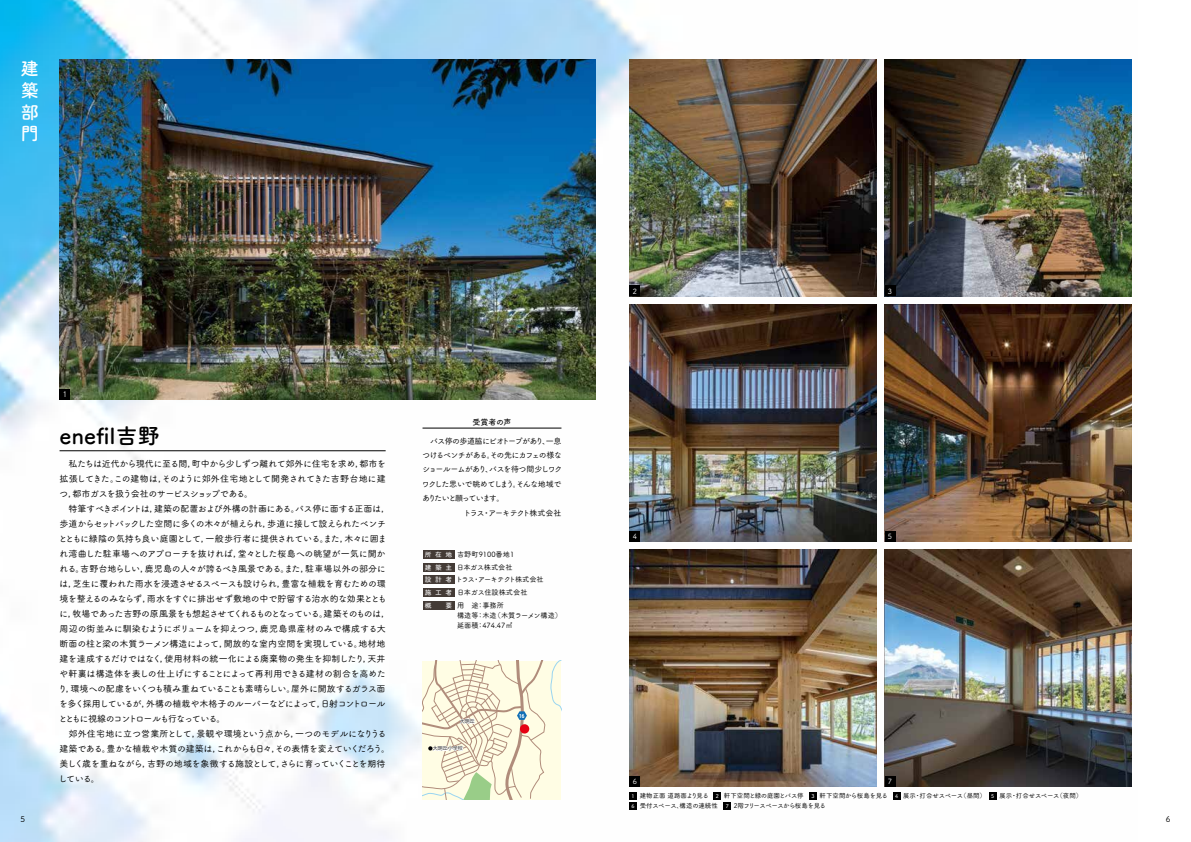
<style>
.page{position:relative;width:1191px;height:842px;background:#fff}
.page>*{position:absolute;margin:0;border:0;box-sizing:border-box;transform-origin:0 0}
.t1{font:22px "Tsuku A Rd Gothic Std B";color:#000}
.t2{font:18px/21.6px "Tsuku A Rd Gothic Std B";color:#fff;text-align:justify}
.t3{font:9px/15px "Tsuku A Rd Gothic Std M";letter-spacing:-.04em;color:#000}
.t4{font:8px "Tsuku A Rd Gothic Std M";letter-spacing:-.095em;color:#000}
.t5{font:8px "Tsuku A Rd Gothic Std M";letter-spacing:-.12em;color:#000}
.t6{font:8px "Tsuku A Rd Gothic Std M";letter-spacing:-.17em;color:#000}
.t7{font:8px "Tsuku A Rd Gothic Std D";letter-spacing:-.02em;color:#000}
.t8{font:7.2px/9.9px "Tsuku A Rd Gothic Std M";color:#000}
.t9{font:7.2px/12.3px "Tsuku A Rd Gothic Std M";letter-spacing:-.055em;color:#000}
.t10{font:7.2px "Tsuku A Rd Gothic Std M";letter-spacing:-.04em;color:#000}
.t11{font:7.2px "Tsuku A Rd Gothic Std M";color:#fff}
.t12{font:7.2px "Rodin NTLG Pro M";color:#fff}
.t13{font:6.8px "Tsuku A Rd Gothic Std D";color:#fff}
.t14{font:6.5px/10px "Tsuku A Rd Gothic Std M";letter-spacing:-.045em;color:#000}
.t15{font:6.5px "Tsuku A Rd Gothic Std M";color:#000}
.t16{font:5px "Rodin Pro M";color:#000}
.t17{font:700 5px "UD Shin Go Pro";color:#fff;scale:.8 1}
.s1{font-family:"Tsuku A Rd Gothic Std D";font-size:6.8px;color:#fff}
.s2{font-family:"Tsuku A Rd Gothic Std D";font-size:5.2px;color:#fff}
</style>
<div class="page">
<img style="left:0;top:0;width:1132px;height:842px">
<img style="left:884px;top:60px;width:247px;height:236px">
<img style="left:629px;top:305px;width:247px;height:236px">
<img style="left:60px;top:60px;width:535px;height:340px">
<div style="left:60px;top:389px;width:10px;height:11px;background:#000"></div>
<img style="left:629px;top:550px;width:247px;height:237px">
<img style="left:884px;top:550px;width:247px;height:237px">
<img style="left:629px;top:60px;width:247px;height:236px">
<img style="left:884px;top:305px;width:247px;height:236px">
<div style="left:629px;top:792px;width:7px;height:7px;background:#000"></div>
<div style="left:809px;top:792px;width:7px;height:7px;background:#000"></div>
<div style="left:893px;top:792px;width:7px;height:7px;background:#000"></div>
<div style="left:989px;top:792px;width:7px;height:7px;background:#000"></div>
<div style="left:629px;top:802px;width:7px;height:7px;background:#000"></div>
<div style="left:723px;top:802px;width:8px;height:7px;background:#000"></div>
<div style="left:714px;top:792px;width:7px;height:7px;background:#000"></div>
<hr style="left:60px;top:450px;width:326px;height:1px;background:#000">
<div style="left:629px;top:776px;width:11px;height:11px;background:#000"></div>
<div style="left:884px;top:776px;width:11px;height:11px;background:#000"></div>
<div style="left:629px;top:531px;width:11px;height:10px;background:#000"></div>
<div style="left:884px;top:531px;width:11px;height:10px;background:#000"></div>
<div style="left:629px;top:286px;width:11px;height:10px;background:#000"></div>
<div style="left:884px;top:286px;width:11px;height:10px;background:#000"></div>
<hr style="left:422px;top:428px;width:139px;height:1px;background:#000">
<div style="left:422px;top:550px;width:32px;height:8px;background:#443b36"></div>
<div style="left:422px;top:575px;width:32px;height:9px;background:#443b36"></div>
<div style="left:422px;top:588px;width:32px;height:9px;background:#443b36"></div>
<div style="left:422px;top:563px;width:32px;height:8px;background:#443b36"></div>
<div style="left:422px;top:601px;width:32px;height:8px;background:#443b36"></div>
<svg style="left:422px;top:660px;width:139px;height:139px;background:#f0ead2"></svg>
<h2 class="t2" style="left:21px;top:57px;width:19px">建築部門</h2>
<p class="t12" style="left:62px;top:390px;width:6px">1</p>
<h1 class="t1" style="left:60px;top:419px;width:102px">enefil吉野</h1>
<p class="t3" style="left:59px;top:456px;width:328px;text-align:justify;text-indent:9px">私たちは近代から現代に至る間，町中から少しずつ離れて郊外に住宅を求め，都市を拡張してきた。この建物は，そのように郊外住宅地として開発されてきた吉野台地に建つ，都市ガスを扱う会社のサービスショップである。</p>
<p class="t3" style="left:58px;top:501px;width:334px;text-indent:11px">特筆すべきポイントは，建築の配置および外構の計画にある。バス停に面する正面は，歩道からセットバックした空間に多くの木々が植えられ，歩道に接して設えられたベンチとともに緑陰の気持ち良い庭園として，一般歩行者に提供されている。また，木々に囲まれ湾曲した駐車場へのアプローチを抜ければ，堂々とした桜島への眺望が一気に開かれる。吉野台地らしい，鹿児島の人々が誇るべき風景である。また，駐車場以外の部分には，芝生に覆われた雨水を浸透させるスペースも設けられ，豊富な植栽を育むための環境を整えるのみならず，雨水をすぐに排出せず敷地の中で貯留する治水的な効果とともに，牧場であった吉野の原風景をも想起させてくれるものとなっている。建築そのものは，周辺の街並みに馴染むようにボリュームを抑えつつ，鹿児島県産材のみで構成する大断面の柱と梁の木質ラーメン構造によって，開放的な室内空間を実現している。地材地建を達成するだけではなく，使用材料の統一化による廃棄物の発生を抑制したり，天井や軒裏は構造体を表しの仕上げにすることによって再利用できる建材の割合を高めたり，環境への配慮をいくつも積み重ねていることも素晴らしい。屋外に開放するガラス面を多く採用しているが，外構の植栽や木格子のルーバーなどによって，日射コントロールとともに視線のコントロールも行なっている。</p>
<p class="t3" style="left:58px;top:726px;width:333px;text-indent:10px">郊外住宅地に立つ営業所として，景観や環境という点から，一つのモデルになりうる建築である。豊かな植栽や木質の建築は，これからも日々，その表情を変えていくだろう。美しく歳を重ねながら，吉野の地域を象徴する施設として，さらに育っていくことを期待している。</p>
<p class="t7" style="left:472px;top:416px;width:41px">受賞者の声</p>
<p class="t4" style="left:430px;top:434px;width:133px">バス停の歩道脇にビオトープがあり、一息</p>
<p class="t4" style="left:422px;top:449px;width:141px">つけるベンチがある。その先にカフェの様な</p>
<p class="t4" style="left:422px;top:463px;width:142px">ショールームがあり、バスを待つ間少しワク</p>
<p class="t4" style="left:422px;top:478px;width:141px">ワクした思いで眺めてしまう。そんな地域で</p>
<p class="t6" style="left:422px;top:492px;width:84px">ありたいと願っています。</p>
<p class="t5" style="left:463px;top:506px;width:99px">トラス・アーキテクト株式会社</p>
<p class="t8" style="left:425px;top:549px;width:91px"><span class="s1">所在地</span> 吉野町9100番地1</p>
<p class="t9" style="left:425px;top:573px;width:120px"><span class="s1">設計者</span>トラス・アーキテクト株式会社<span class="s1">施工者</span> 日本ガス住設株式会社</p>
<p class="t10" style="left:425px;top:561px;width:89px"><span class="s1">建築主</span> 日本ガス株式会社</p>
<p class="t8" style="left:457px;top:600px;width:106px">用　途：事務所<br>構造等：木造（木質ラーメン構造）延面積：474.47㎡</p>
<p class="t13" style="left:425px;top:600px;width:8px">概</p>
<p class="t13" style="left:445px;top:600px;width:8px">要</p>
<p class="t16" style="left:460px;top:718px;width:16px">大明丘</p>
<p class="t16" style="left:433px;top:745px;width:31px">大明丘小学校</p>
<p class="t17" style="left:519px;top:712px;width:8px">16</p>
<p class="t11" style="left:633px;top:285px;width:6px">2</p>
<p class="t11" style="left:888px;top:285px;width:6px">3</p>
<p class="t11" style="left:633px;top:531px;width:6px">4</p>
<p class="t11" style="left:888px;top:531px;width:6px">5</p>
<p class="t11" style="left:633px;top:776px;width:6px">6</p>
<p class="t11" style="left:888px;top:776px;width:6px">7</p>
<p class="t14" style="left:631px;top:790px;width:452px;text-indent:180px"><span class="s2">3</span> 軒下空間から桜島を見る <span class="s2">4</span> 展示・打合せスペース（昼間） <span class="s2">5</span> 展示・打合せスペース（夜間）<br><span class="s2">6</span> 受付スペース、構造の連続性 <span class="s2">7</span> 2階フリースペースから桜島を見る</p>
<p class="t14" style="left:716px;top:790px;width:89px"><span class="s2">2</span> 軒下空間と緑の庭園とバス停</p>
<p class="t15" style="left:631px;top:791px;width:79px"><span class="s2">1</span> 建物正面 道路面より見る</p>
<p class="t4" style="left:20px;top:813px;width:6px">5</p>
<p class="t4" style="left:1166px;top:813px;width:6px">6</p>
</div>
